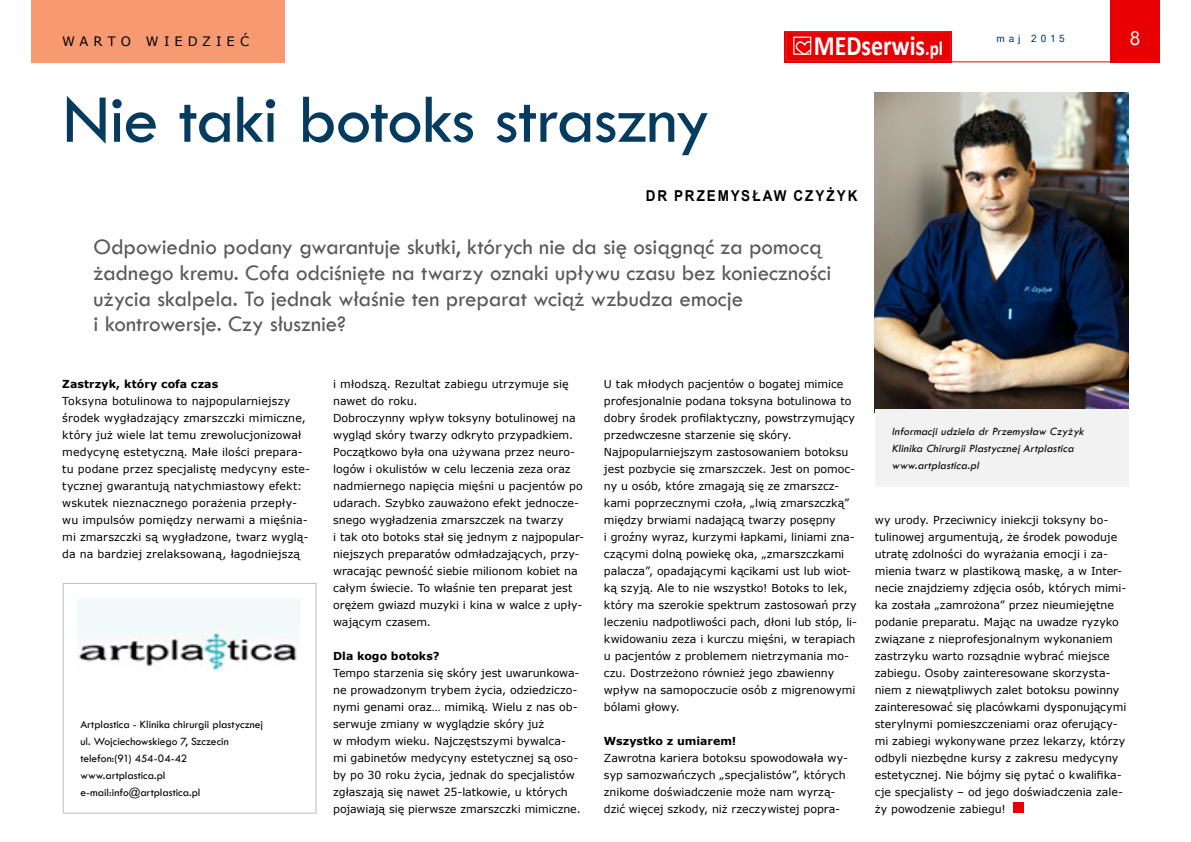
<style>
.page{position:relative;width:1191px;height:842px;background:#fff}
.page>*{position:absolute;margin:0;border:0;box-sizing:border-box;transform-origin:0 0}
.t1{font:71.1px "Tw Cen";letter-spacing:-.02em;color:#053b5f}
.t2{font:700 28.3px "Calibri";color:#fff;scale:.85 1}
.t3{font:23px/26px "Tw Cen";letter-spacing:-.005em;color:#58595b}
.t4{font:19.4px "Segoe UI";color:#fff}
.t5{font:700 15px "Arial";letter-spacing:.14em;color:#000;scale:.9 1}
.t6{font:13px "MS Reference Sans Serif";letter-spacing:.39em;color:#000}
.t7{font:11.5px/17px "Tw Cen";letter-spacing:-.005em;color:#000}
.t8{font:italic 11.5px/17px "Tw Cen";color:#000}
.t9{font:11px/17px "MS Reference Sans Serif";color:#000}
.t10{font:700 11px "MS Reference Sans Serif";letter-spacing:.005em;color:#000}
.t11{font:10px "Microsoft Sans Serif";letter-spacing:.4em;color:#053b5f}
.s1{font-size:20.2px}
</style>
<div class="page">
<div style="left:784px;top:31px;width:167px;height:31px;background:#e9060a"></div>
<div style="left:786px;top:32px;width:164px;height:29px;background:#e90003"></div>
<div style="left:786px;top:32px;width:164px;height:29px;border:1px solid #ed1d24"></div>
<div style="left:793px;top:37px;width:18px;height:18px;border:1px solid #fff"></div>
<svg style="left:795px;top:41px;width:17px;height:14px"></svg>
<div style="left:1110px;top:0;width:49px;height:62px;background:#e90003"></div>
<hr style="left:950px;top:61px;width:160px;height:1px;background:#e90003">
<div style="left:31px;top:0;width:253px;height:62px;background:#f79a72"></div>
<div style="left:1013px;top:803px;width:11px;height:10px;background:#e90003"></div>
<img style="left:874px;top:93px;width:254px;height:316px">
<div style="left:63px;top:583px;width:253px;height:230px;border:1px solid #bebec3"></div>
<img style="left:77px;top:599px;width:223px;height:73px">
<div style="left:874px;top:409px;width:254px;height:78px;background:#f2f2f3"></div>
<p class="t6" style="left:62px;top:33px;width:188px">WARTO WIEDZIEĆ</p>
<h3 class="t4" style="left:1129px;top:23px;width:12px">8</h3>
<p class="t11" style="left:996px;top:32px;width:70px">maj 2015</p>
<h2 class="t2" style="left:813px;top:27px;width:154px">MEDserwis<span class="s1">.pl</span></h2>
<h1 class="t1" style="left:63px;top:77px;width:649px">Nie taki botoks straszny</h1>
<h3 class="t5" style="left:646px;top:185px;width:237px">DR PRZEMYSŁAW CZYŻYK</h3>
<p class="t3" style="left:94px;top:233px;width:739px">Odpowiednio podany gwarantuje skutki, których nie da się osiągnąć za pomocą żadnego kremu. Cofa odciśnięte na twarzy oznaki upływu czasu bez konieczności użycia skalpela. To jednak właśnie ten preparat wciąż wzbudza emocje<br>i kontrowersje. Czy słusznie?</p>
<p class="t10" style="left:62px;top:377px;width:157px">Zastrzyk, który cofa czas</p>
<p class="t9" style="left:62px;top:392px;width:249px">Toksyna botulinowa to najpopularniejszy środek wygładzający zmarszczki mimiczne, który już wiele lat temu zrewolucjonizował medycynę estetyczną. Małe ilości prepara&shy;tu podane przez specjalistę medycyny este&shy;tycznej gwarantują natychmiastowy efekt: wskutek nieznacznego porażenia przepły&shy;wu impulsów pomiędzy nerwami a mięśnia&shy;mi zmarszczki są wygładzone, twarz wyglą&shy;da na bardziej zrelaksowaną, łagodniejszą</p>
<p class="t7" style="left:80px;top:716px;width:184px">Artplastica - Klinika chirurgii plastycznej ul. Wojciechowskiego 7, Szczecin telefon:(91) 454-04-42 www.artplastica.pl e-mail:info@artplastica.pl</p>
<p class="t9" style="left:333px;top:375px;width:252px">i młodszą. Rezultat zabiegu utrzymuje się nawet do roku.<br>Dobroczynny wpływ toksyny botulinowej na wygląd skóry twarzy odkryto przypadkiem.<br>Początkowo była ona używana przez neuro&shy;logów i okulistów w celu leczenia zeza oraz nadmiernego napięcia mięśni u pacjentów po udarach. Szybko zauważono efekt jednocze&shy;snego wygładzenia zmarszczek na twarzy<br>i tak oto botoks stał się jednym z najpopular&shy;niejszych preparatów odmładzających, przy&shy;wracając pewność siebie milionom kobiet na całym świecie. To właśnie ten preparat jest orężem gwiazd muzyki i kina w walce z upły&shy;wającym czasem.</p>
<p class="t10" style="left:333px;top:649px;width:108px">Dla kogo botoks?</p>
<p class="t9" style="left:333px;top:664px;width:249px">Tempo starzenia się skóry jest uwarunkowa&shy;ne prowadzonym trybem życia, odziedziczo&shy;nymi genami oraz… mimiką. Wielu z nas ob&shy;serwuje zmiany w wyglądzie skóry już<br>w młodym wieku. Najczęstszymi bywalca&shy;mi gabinetów medycyny estetycznej są oso&shy;by po 30 roku życia, jednak do specjalistów zgłaszają się nawet 25-latkowie, u których pojawiają się pierwsze zmarszczki mimiczne.</p>
<p class="t9" style="left:604px;top:375px;width:255px">U tak młodych pacjentów o bogatej mimice profesjonalnie podana toksyna botulinowa to dobry środek profilaktyczny, powstrzymujący przedwczesne starzenie się skóry.<br>Najpopularniejszym zastosowaniem botoksu jest pozbycie się zmarszczek. Jest on pomoc&shy;ny u osób, które zmagają się ze zmarszcz&shy;kami poprzecznymi czoła, „lwią zmarszczką” między brwiami nadającą twarzy posępny<br>i groźny wyraz, kurzymi łapkami, liniami zna&shy;czącymi dolną powiekę oka, „zmarszczkami palacza”, opadającymi kącikami ust lub wiot&shy;ką szyją. Ale to nie wszystko! Botoks to lek, który ma szerokie spektrum zastosowań przy leczeniu nadpotliwości pach, dłoni lub stóp, li&shy;kwidowaniu zeza i kurczu mięśni, w terapiach u pacjentów z problemem nietrzymania mo&shy;czu. Dostrzeżono również jego zbawienny wpływ na samopoczucie osób z migrenowymi bólami głowy.</p>
<p class="t10" style="left:604px;top:734px;width:134px">Wszystko z umiarem!</p>
<p class="t9" style="left:604px;top:749px;width:245px">Zawrotna kariera botoksu spowodowała wy&shy;syp samozwańczych „specjalistów”, których znikome doświadczenie może nam wyrzą&shy;dzić więcej szkody, niż rzeczywistej popra-</p>
<p class="t8" style="left:891px;top:422px;width:196px">Informacji udziela dr Przemysław Czyżyk<br>Klinika Chirurgii Plastycznej Artplastica www.artplastica.pl</p>
<p class="t9" style="left:874px;top:511px;width:253px">wy urody. Przeciwnicy iniekcji toksyny bo&shy;tulinowej argumentują, że środek powoduje utratę zdolności do wyrażania emocji i za&shy;mienia twarz w plastikową maskę, a w Inter&shy;necie znajdziemy zdjęcia osób, których mimi&shy;ka została „zamrożona” przez nieumiejętne podanie preparatu. Mając na uwadze ryzyko związane z nieprofesjonalnym wykonaniem zastrzyku warto rozsądnie wybrać miejsce zabiegu. Osoby zainteresowane skorzysta&shy;niem z niewątpliwych zalet botoksu powinny zainteresować się placówkami dysponującymi sterylnymi pomieszczeniami oraz oferujący&shy;mi zabiegi wykonywane przez lekarzy, którzy odbyli niezbędne kursy z zakresu medycyny estetycznej. Nie bójmy się pytać o kwalifika&shy;cje specjalisty – od jego doświadczenia zale&shy;ży powodzenie zabiegu!</p>
</div>
